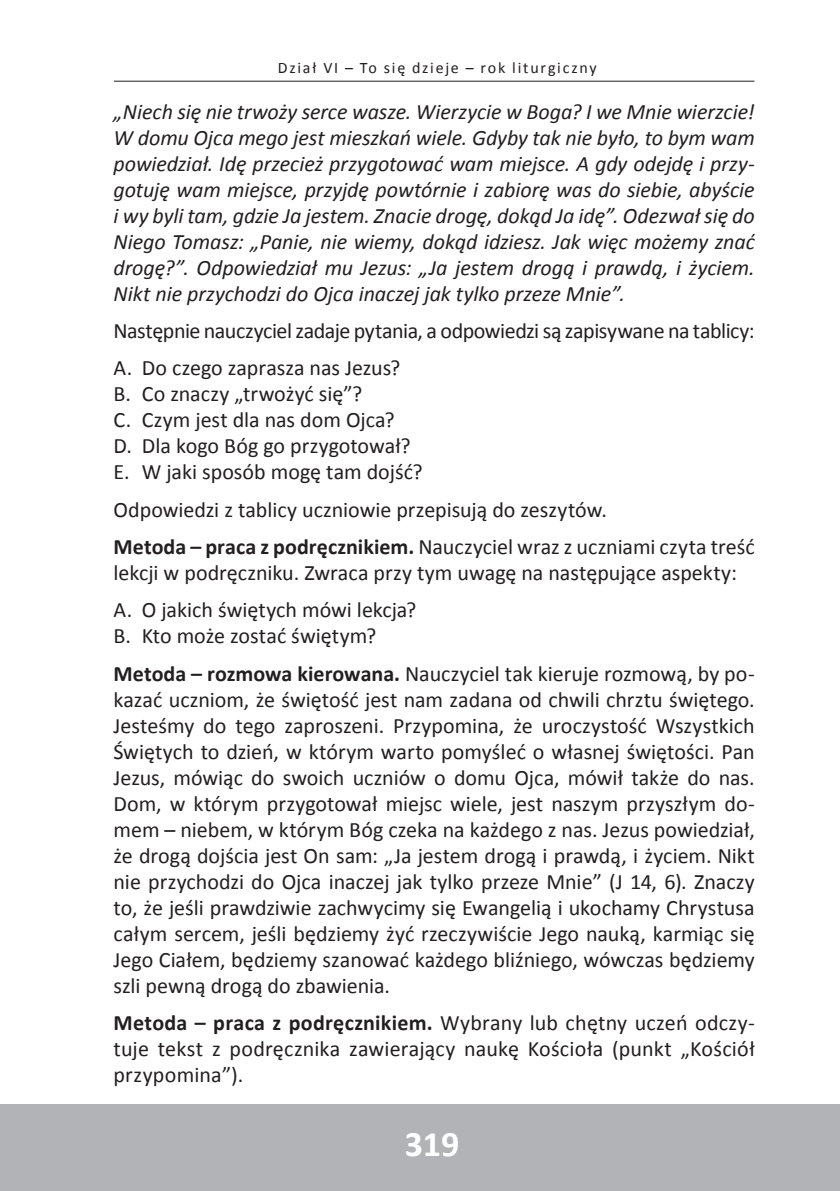
<style>
.page{position:relative;width:840px;height:1191px;background:#fff}
.page>*{position:absolute;margin:0;border:0;box-sizing:border-box;transform-origin:0 0}
.t1{font:700 36px "Calibri";color:#fff}
.t2{font:22px/26px "Calibri";color:#231f20}
.t3{font:italic 22px/26px "Calibri";color:#231f20;text-align:justify}
.t4{font:22px/37.4px "Calibri";letter-spacing:-.02em;color:#231f20}
.t5{font:16px "Calibri";letter-spacing:.11em;color:#231f20}
.s1{font-weight:700}
</style>
<div class="page">
<hr style="left:0;top:1104px;width:1px;height:87px;background:#b2b3b7">
<div style="left:1px;top:1104px;width:838px;height:87px;background:#b2b3b7"></div>
<hr style="left:114px;top:81px;width:640px;height:1px;background:#231f20">
<p class="t5" style="left:278px;top:57px;width:320px">Dział VI – To się dzieje – rok liturgiczny</p>
<p class="t3" style="left:113px;top:97px;width:642px">„Niech się nie trwoży serce wasze. Wierzycie w Boga? I we Mnie wierzcie!<br>W domu Ojca mego jest mieszkań wiele. Gdyby tak nie było, to bym wam powiedział. Idę przecież przygotować wam miejsce. A gdy odejdę i przy&shy;gotuję wam miejsce, przyjdę powtórnie i zabiorę was do siebie, abyście i wy byli tam, gdzie Ja jestem. Znacie drogę, dokąd Ja idę”. Odezwał się do Niego Tomasz: „Panie, nie wiemy, dokąd idziesz. Jak więc możemy znać drogę?”. Odpowiedział mu Jezus: „Ja jestem drogą i prawdą, i życiem.<br>Nikt nie przychodzi do Ojca inaczej jak tylko przeze Mnie”.</p>
<p class="t4" style="left:113px;top:312px;width:642px">Następnie nauczyciel zadaje pytania, a odpowiedzi są zapisywane na tablicy:<br>A. Do czego zaprasza nas Jezus?</p>
<p class="t2" style="left:113px;top:381px;width:310px">B. Co znaczy „trwożyć się”?<br>C. Czym jest dla nas dom Ojca?<br>D. Dla kogo Bóg go przygotował?<br>E. W jaki sposób mogę tam dojść?</p>
<p class="t2" style="left:113px;top:491px;width:642px;line-height:37.4px">Odpowiedzi z tablicy uczniowie przepisują do zeszytów.<br><span class="s1">Metoda – praca z podręcznikiem.</span> Nauczyciel wraz z uczniami czyta treść</p>
<p class="t2" style="left:113px;top:554px;width:624px;line-height:37.4px">lekcji w podręczniku. Zwraca przy tym uwagę na następujące aspekty:<br>A. O jakich świętych mówi lekcja?</p>
<p class="t2" style="left:113px;top:617px;width:642px;line-height:37.4px">B. Kto może zostać świętym?<br><span class="s1">Metoda – rozmowa kierowana.</span> Nauczyciel tak kieruje rozmową, by po-</p>
<p class="t2" style="left:113px;top:686px;width:642px;text-align:justify">kazać uczniom, że świętość jest nam zadana od chwili chrztu świętego.<br>Jesteśmy do tego zaproszeni. Przypomina, że uroczystość Wszystkich Świętych to dzień, w którym warto pomyśleć o własnej świętości. Pan Jezus, mówiąc do swoich uczniów o domu Ojca, mówił także do nas.<br>Dom, w którym przygotował miejsc wiele, jest naszym przyszłym do&shy;mem – niebem, w którym Bóg czeka na każdego z nas. Jezus powiedział, że drogą dojścia jest On sam: „Ja jestem drogą i prawdą, i życiem. Nikt nie przychodzi do Ojca inaczej jak tylko przeze Mnie” (J 14, 6). Znaczy to, że jeśli prawdziwie zachwycimy się Ewangelią i ukochamy Chrystusa całym sercem, jeśli będziemy żyć rzeczywiście Jego nauką, karmiąc się Jego Ciałem, będziemy szanować każdego bliźniego, wówczas będziemy szli pewną drogą do zbawienia.</p>
<p class="t2" style="left:113px;top:1010px;width:642px;text-align:justify"><span class="s1">Metoda – praca z podręcznikiem.</span> Wybrany lub chętny uczeń odczy&shy;tuje tekst z podręcznika zawierający naukę Kościoła (punkt „Kościół przypomina”).</p>
<h1 class="t1" style="left:404px;top:1120px;width:56px">319</h1>
</div>
